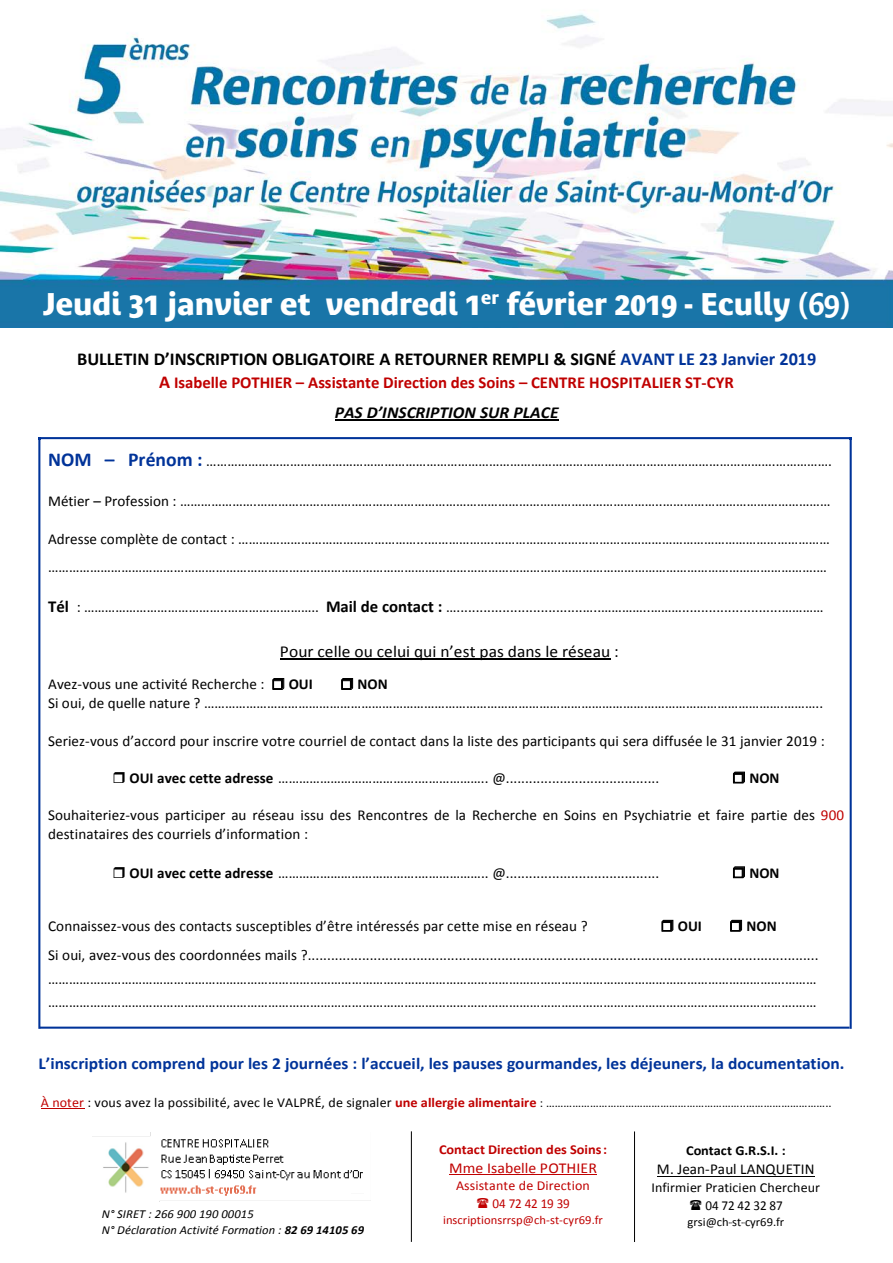
<style>
.page{position:relative;width:893px;height:1263px;background:#fff}
.page>*{position:absolute;margin:0;border:0;box-sizing:border-box;transform-origin:0 0}
.t1{font:700 31.05px "Bienvenue Beta";color:#fff}
.t2{font:700 18.15px "Calibri";color:#000}
.t3{font:700 16.8px "Calibri";color:#039;scale:1.04 1}
.t4{font:700 16.8px/29.8px "Calibri";color:#c00000;text-align:center}
.t5{font:16.8px "Calibri";color:#000;scale:1.04 1}
.t6{font:15.15px/23.5px "Calibri";letter-spacing:.005em;color:#000}
.t7{font:700 15.15px "Calibri";color:#000}
.t8{font:15.15px "Calibri";letter-spacing:.005em;color:#c00000;scale:1.05 1}
.t9{font:13.65px/17.7px "Calibri";letter-spacing:.01em;color:#000}
.t10{font:13.65px/17.9px "Calibri";letter-spacing:.005em;color:#c00000}
.t11{font:700 13.65px "Calibri";letter-spacing:-.005em;color:#c00000;scale:1.05 1}
.t12{font:700 13.65px "Calibri";letter-spacing:-.005em;color:#000;scale:1.05 1}
.t13{font:italic 12.15px/15.3px "Calibri";letter-spacing:.005em;color:#000}
.t14{font:12.15px "Calibri";color:#c00000}
.t15{font:12.15px "Calibri";color:#000}
.s1{font-weight:600}
.s2{color:#039}
.s3{font-size:18.15px}
.s4{font-style:italic;color:#000}
.s5{font-weight:700;font-size:19.65px;color:#039}
.s6{font-weight:700;font-size:16.8px}
.s7{font-weight:700}
.s8{color:#c00000}
.s9{font-weight:700;color:#c00000}
.s10{font-size:12.15px}
</style>
<div class="page">
<hr style="left:40px;top:437px;width:810px;height:2px;background:#039">
<hr style="left:38px;top:439px;width:2px;height:590px;background:#039">
<hr style="left:40px;top:1026px;width:809px;height:3px;background:#039">
<hr style="left:850px;top:439px;width:2px;height:590px;background:#039">
<hr style="left:335px;top:420px;width:224px;height:1px;background:#000">
<hr style="left:280px;top:658px;width:330px;height:1px;background:#000">
<hr style="left:41px;top:1108px;width:43px;height:1px;background:#c00000">
<hr style="left:449px;top:1174px;width:148px;height:1px;background:#c00000">
<hr style="left:657px;top:1176px;width:158px;height:1px;background:#000">
<hr style="left:411px;top:1131px;width:1px;height:111px;background:#000">
<hr style="left:634px;top:1131px;width:1px;height:111px;background:#000">
<img style="left:0;top:13px;width:893px;height:314px">
<img style="left:93px;top:1133px;width:278px;height:68px">
<svg style="left:272px;top:678px;width:12px;height:12px"></svg>
<svg style="left:341px;top:678px;width:12px;height:12px"></svg>
<svg style="left:733px;top:772px;width:12px;height:12px"></svg>
<svg style="left:733px;top:866px;width:12px;height:12px"></svg>
<svg style="left:662px;top:920px;width:11px;height:12px"></svg>
<svg style="left:730px;top:920px;width:12px;height:12px"></svg>
<h1 class="t1" style="left:43px;top:285px;width:809px">Jeudi 31 janvier et vendredi 1<sup>er</sup> février 2019 - Ecully <span class="s1">(69)</span></h1>
<p class="t2" style="left:77px;top:346px;width:740px">BULLETIN D’INSCRIPTION OBLIGATOIRE A RETOURNER REMPLI &amp; SIGNÉ <span class="s2">AVANT LE 23 Janvier 2019</span></p>
<p class="t4" style="left:159px;top:367px;width:576px"><span class="s3">A</span> Isabelle POTHIER – Assistante Direction des Soins – CENTRE HOSPITALIER ST-CYR<br><span class="s4">PAS D’INSCRIPTION SUR PLACE</span></p>
<p class="t6" style="left:48px;top:449px;width:785px"><span class="s5">NOM – Prénom :</span> ……………………………………………………………………………………………………………………………………………….…………….</p>
<p class="t6" style="left:48px;top:488px;width:784px">Métier – Profession : ………………….……………………………………………………………………………………………………..…………………………………………</p>
<p class="t6" style="left:48px;top:525px;width:783px;line-height:28px">Adresse complète de contact : ……………………………………………...……………….…………………………………………………………………………………… ………………………………………………………………………………………………………………………………………………………………………………………………….…</p>
<p class="t6" style="left:48px;top:595px;width:777px"><span class="s6">Tél</span> : …………………………………..…………………….. <span class="s6">Mail de contact :</span> ….................................…..…………..………..........................…………</p>
<p class="t5" style="left:280px;top:639px;width:327px">Pour celle ou celui qui n’est pas dans le réseau :</p>
<p class="t6" style="left:48px;top:672px;width:218px">Avez-vous une activité Recherche :</p>
<p class="t7" style="left:289px;top:674px;width:26px">OUI</p>
<p class="t7" style="left:358px;top:674px;width:32px">NON</p>
<p class="t6" style="left:48px;top:691px;width:776px">Si oui, de quelle nature ? ………………………………………………………………………………………………………………………………………………….………..</p>
<p class="t6" style="left:48px;top:729px;width:778px">Seriez-vous d’accord pour inscrire votre courriel de contact dans la liste des participants qui sera diffusée le 31 janvier 2019 :</p>
<p class="t6" style="left:130px;top:766px;width:531px"><span class="s7">OUI avec cette adresse</span> ………………………………….……………….. @........................................</p>
<p class="t7" style="left:749px;top:767px;width:32px">NON</p>
<p class="t6" style="left:48px;top:805px;width:797px;line-height:19px">Souhaiteriez-vous participer au réseau issu des Rencontres de la Recherche en Soins en Psychiatrie et faire partie des <span class="s8">900 </span>destinataires des courriels d’information :</p>
<p class="t6" style="left:130px;top:860px;width:531px"><span class="s7">OUI avec cette adresse</span> ………………………………….……………….. @........................................</p>
<p class="t7" style="left:749px;top:862px;width:32px">NON</p>
<p class="t6" style="left:48px;top:914px;width:541px">Connaissez-vous des contacts susceptibles d’être intéressés par cette mise en réseau ?</p>
<p class="t7" style="left:678px;top:915px;width:26px">OUI</p>
<p class="t7" style="left:746px;top:915px;width:32px">NON</p>
<p class="t6" style="left:48px;top:943px;width:772px">Si oui, avez-vous des coordonnées mails ?.................................................................................................................................... ………………………………………………………………………………………………………………………………………………………………………………………….……… …………………………………………………………………………………………………………………………………………………………………………………………….……</p>
<p class="t3" style="left:39px;top:1051px;width:776px">L’inscription comprend pour les 2 journées : l’accueil, les pauses gourmandes, les déjeuners, la documentation.</p>
<p class="t9" style="left:41px;top:1093px;width:792px"><span class="s8">À noter</span> : vous avez la possibilité, avec le VALPRÉ, de signaler <span class="s9">une allergie alimentaire</span> <span class="s10">: …………………………………………………………..………………………..</span></p>
<p class="t13" style="left:102px;top:1206px;width:264px">N° SIRET : 266 900 190 00015<br>N° Déclaration Activité Formation : <span class="s7">82 69 14105 69</span></p>
<p class="t11" style="left:439px;top:1139px;width:162px">Contact Direction des Soins:</p>
<p class="t8" style="left:449px;top:1157px;width:142px">Mme Isabelle POTHIER</p>
<p class="t10" style="left:493px;top:1176px;width:99px;text-indent:-37px">Assistante de Direction<br>04 72 42 19 39</p>
<p class="t14" style="left:443px;top:1211px;width:161px">inscriptionsrrsp@ch-st-cyr69.fr</p>
<p class="t12" style="left:686px;top:1141px;width:96px">Contact G.R.S.I. :</p>
<p class="t6" style="left:657px;top:1157px;width:159px">M. Jean-Paul LANQUETIN</p>
<p class="t9" style="left:705px;top:1178px;width:116px;text-indent:-54px">Infirmier Praticien Chercheur<br>04 72 42 32 87</p>
<p class="t15" style="left:687px;top:1213px;width:98px">grsi@ch--st--cyr69.fr</p>
</div>
